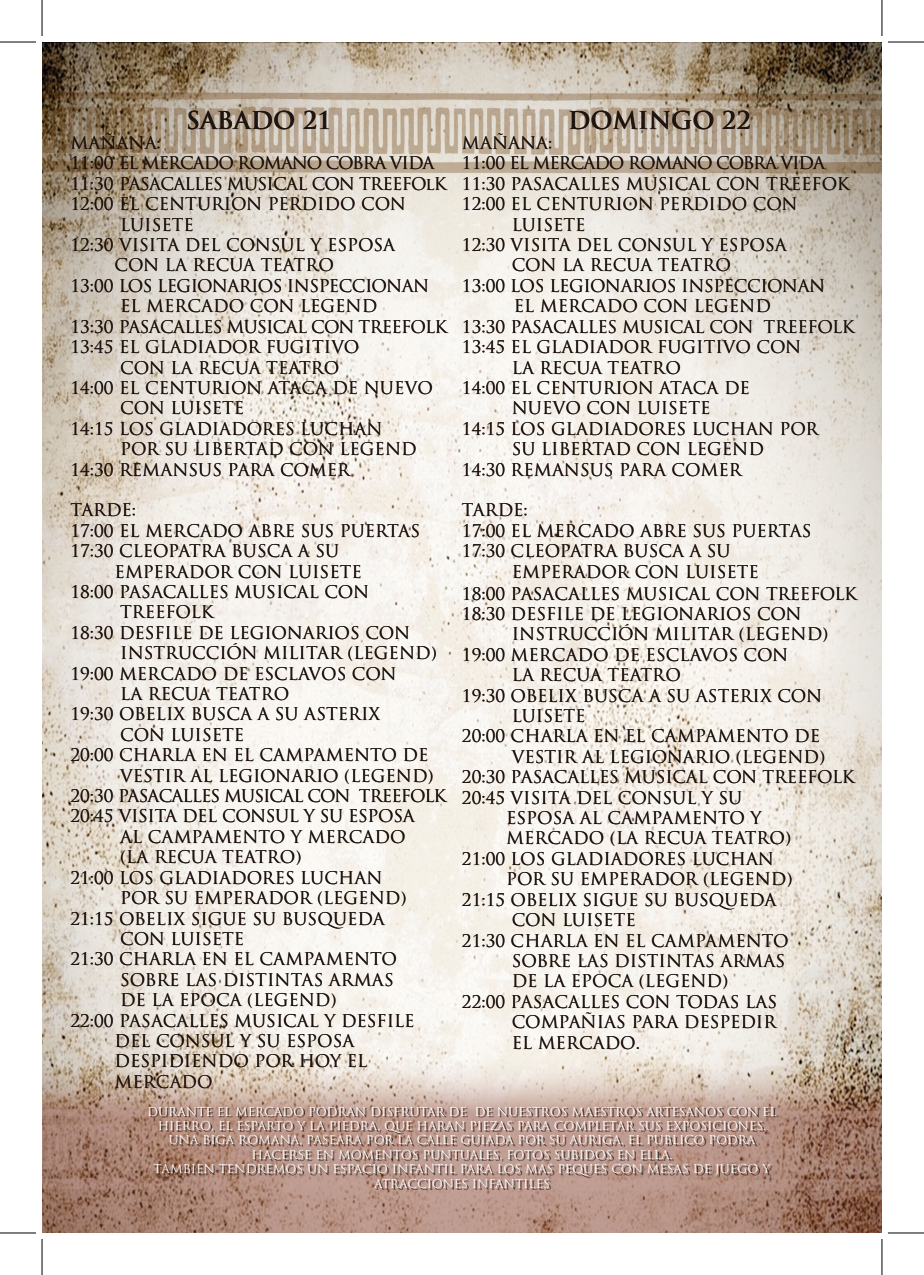
<style>
.page{position:relative;width:924px;height:1275px;background:#fff}
.page>*{position:absolute;margin:0;border:0;box-sizing:border-box;transform-origin:0 0}
.t1{font:700 24px "Trajan Pro";color:#1f1410}
.t2{font:17px "Trajan Pro";color:#1f1410}
.t3{font:17px "Trajan Pro";letter-spacing:-.02em;color:#1f1410}
.t4{font:17px "Trajan Pro";letter-spacing:-.04em;color:#1f1410}
.t5{font:17px "Trajan Pro";letter-spacing:-.06em;color:#1f1410}
.t6{font:17px "Trajan Pro";letter-spacing:-.05em;color:#1f1410}
.t7{font:17px "Trajan Pro";letter-spacing:-.03em;color:#1f1410}
.t8{font:12px/14.4px "Trajan Pro";color:#fff;text-align:center}
</style>
<div class="page">
<img style="left:42px;top:42px;width:839px;height:1013px">
<svg style="left:42px;top:1055px;width:839px;height:178px;background:#bb9e90"></svg>
<div style="left:150px;top:1108px;width:628px;height:81px;background:#1f1410;opacity:.75"></div>
<hr style="left:0;top:42px;width:36px;height:1px;background:#000">
<hr style="left:887px;top:42px;width:36px;height:1px;background:#000">
<hr style="left:0;top:1232px;width:36px;height:1px;background:#000">
<hr style="left:887px;top:1232px;width:36px;height:1px;background:#000">
<hr style="left:42px;top:0;width:1px;height:36px;background:#000">
<hr style="left:42px;top:1239px;width:1px;height:36px;background:#000">
<hr style="left:881px;top:0;width:1px;height:36px;background:#000">
<hr style="left:881px;top:1239px;width:1px;height:36px;background:#000">
<p class="t1" style="left:186px;top:105px;width:147px">SABADO 21</p>
<p class="t2" style="left:70px;top:132px;width:92px">MAÑANA:</p>
<p class="t5" style="left:70px;top:152px;width:365px">11:00 EL MERCADO ROMANO COBRA VIDA</p>
<p class="t4" style="left:70px;top:173px;width:377px">11:30 PASACALLES MUSICAL CON TREEFOlK</p>
<p class="t2" style="left:70px;top:193px;width:337px">12:00 EL CENTURION PERDIDO CON</p>
<p class="t2" style="left:120px;top:214px;width:75px">LUISETE</p>
<p class="t2" style="left:70px;top:234px;width:326px">12:30 VISITA DEL CONSUL Y ESPOSA</p>
<p class="t2" style="left:115px;top:254px;width:221px">CON LA RECUA TEATRO</p>
<p class="t7" style="left:70px;top:275px;width:360px">13:00 LOS LEGIONARIOS INSPECCIONAN</p>
<p class="t2" style="left:120px;top:295px;width:258px">EL MERCADO CON LEGEND</p>
<p class="t4" style="left:70px;top:316px;width:378px">13:30 PASACALLES MUSICAL CON TREEFOLK</p>
<p class="t2" style="left:70px;top:336px;width:290px">13:45 EL GLADIADOR FUGITIVO</p>
<p class="t2" style="left:120px;top:356px;width:221px">CON LA RECUA TEATRO</p>
<p class="t2" style="left:70px;top:377px;width:364px">14:00 EL CENTURION ATACA DE NUEVO</p>
<p class="t2" style="left:120px;top:397px;width:125px">CON LUISETE</p>
<p class="t2" style="left:70px;top:418px;width:313px">14:15 LOS GLADIADORES LUCHAN</p>
<p class="t2" style="left:120px;top:438px;width:298px">POR SU LIBERTAD CON LEGEND</p>
<p class="t2" style="left:70px;top:458px;width:281px">14:30 REMANSUS PARA COMER</p>
<p class="t2" style="left:70px;top:499px;width:67px">TARDE:</p>
<p class="t2" style="left:70px;top:520px;width:351px">17:00 EL MERCADO ABRE SUS PUERTAS</p>
<p class="t2" style="left:70px;top:540px;width:270px">17:30 CLEOPATRA BUSCA A SU</p>
<p class="t2" style="left:115px;top:560px;width:248px">EMPERADOR CON LUISETE</p>
<p class="t2" style="left:70px;top:581px;width:300px">18:00 PASACALLES MUSICAL CON</p>
<p class="t2" style="left:120px;top:601px;width:95px">TREEFOLK</p>
<p class="t2" style="left:70px;top:622px;width:341px">18:30 DESFILE DE LEGIONARIOS CON</p>
<p class="t2" style="left:120px;top:642px;width:318px">INSTRUCCIÓN MILITAR (LEGEND)</p>
<p class="t2" style="left:70px;top:662px;width:327px">19:00 MERCADO DE ESCLAVOS CON</p>
<p class="t2" style="left:120px;top:683px;width:170px">LA RECUA TEATRO</p>
<p class="t2" style="left:70px;top:703px;width:311px">19:30 OBELIX BUSCA A SU ASTERIX</p>
<p class="t2" style="left:120px;top:724px;width:125px">CON LUISETE</p>
<p class="t2" style="left:70px;top:744px;width:359px">20:00 CHARLA EN EL CAMPAMENTO DE</p>
<p class="t2" style="left:120px;top:764px;width:315px">VESTIR AL LEGIONARIO (LEGEND)</p>
<p class="t6" style="left:70px;top:785px;width:377px">20:30 PASACALLES MUSICAL CON TREEFOLK</p>
<p class="t3" style="left:70px;top:805px;width:345px">20:45 VISITA DEL CONSUL Y SU ESPOSA</p>
<p class="t2" style="left:120px;top:826px;width:287px">AL CAMPAMENTO Y MERCADO</p>
<p class="t2" style="left:120px;top:846px;width:183px">(LA RECUA TEATRO)</p>
<p class="t2" style="left:70px;top:866px;width:313px">21:00 LOS GLADIADORES LUCHAN</p>
<p class="t2" style="left:120px;top:887px;width:288px">POR SU EMPERADOR (LEGEND)</p>
<p class="t2" style="left:70px;top:907px;width:316px">21:15 OBELIX SIGUE SU BUSQUEDA</p>
<p class="t2" style="left:120px;top:928px;width:125px">CON LUISETE</p>
<p class="t2" style="left:70px;top:948px;width:328px">21:30 CHARLA EN EL CAMPAMENTO</p>
<p class="t2" style="left:120px;top:968px;width:275px">SOBRE LAS DISTINTAS ARMAS</p>
<p class="t2" style="left:120px;top:989px;width:218px">DE LA EPOCA (LEGEND)</p>
<p class="t2" style="left:70px;top:1009px;width:345px">22:00 PASACALLES MUSICAL Y DESFILE</p>
<p class="t2" style="left:115px;top:1030px;width:241px">DEL CONSUL Y SU ESPOSA</p>
<p class="t2" style="left:115px;top:1050px;width:254px">DESPIDIENDO POR HOY EL</p>
<p class="t2" style="left:115px;top:1070px;width:100px">MERCADO</p>
<p class="t1" style="left:568px;top:105px;width:184px">DOMINGO 22</p>
<p class="t2" style="left:462px;top:132px;width:92px">MAÑANA:</p>
<p class="t5" style="left:462px;top:152px;width:364px">11:00 EL MERCADO ROMANO COBRA VIDA</p>
<p class="t2" style="left:462px;top:173px;width:389px">11:30 PASACALLES MUSICAL CON TREEFOK</p>
<p class="t2" style="left:462px;top:193px;width:337px">12:00 EL CENTURION PERDIDO CON</p>
<p class="t2" style="left:511px;top:214px;width:75px">LUISETE</p>
<p class="t2" style="left:462px;top:234px;width:326px">12:30 VISITA DEL CONSUL Y ESPOSA</p>
<p class="t2" style="left:511px;top:254px;width:221px">CON LA RECUA TEATRO</p>
<p class="t3" style="left:462px;top:275px;width:365px">13:00 LOS LEGIONARIOS INSPECCIONAN</p>
<p class="t2" style="left:513px;top:295px;width:258px">EL MERCADO CON LEGEND</p>
<p class="t3" style="left:462px;top:316px;width:394px">13:30 PASACALLES MUSICAL CON TREEFOLK</p>
<p class="t2" style="left:462px;top:336px;width:340px">13:45 EL GLADIADOR FUGITIVO CON</p>
<p class="t2" style="left:511px;top:356px;width:170px">LA RECUA TEATRO</p>
<p class="t2" style="left:462px;top:377px;width:289px">14:00 EL CENTURION ATACA DE</p>
<p class="t2" style="left:511px;top:397px;width:200px">NUEVO CON LUISETE</p>
<p class="t2" style="left:462px;top:418px;width:358px">14:15 LOS GLADIADORES LUCHAN POR</p>
<p class="t2" style="left:511px;top:438px;width:253px">SU LIBERTAD CON LEGEND</p>
<p class="t2" style="left:462px;top:458px;width:281px">14:30 REMANSUS PARA COMER</p>
<p class="t2" style="left:462px;top:499px;width:67px">TARDE:</p>
<p class="t2" style="left:462px;top:520px;width:351px">17:00 EL MERCADO ABRE SUS PUERTAS</p>
<p class="t2" style="left:462px;top:540px;width:270px">17:30 CLEOPATRA BUSCA A SU</p>
<p class="t2" style="left:511px;top:560px;width:248px">EMPERADOR CON LUISETE</p>
<p class="t2" style="left:462px;top:582px;width:396px">18:00 PASACALLES MUSICAL CON TREEFOLK</p>
<p class="t2" style="left:462px;top:603px;width:341px">18:30 DESFILE DE LEGIONARIOS CON</p>
<p class="t2" style="left:511px;top:623px;width:318px">INSTRUCCIÓN MILITAR (LEGEND)</p>
<p class="t2" style="left:462px;top:644px;width:327px">19:00 MERCADO DE ESCLAVOS CON</p>
<p class="t2" style="left:511px;top:664px;width:170px">LA RECUA TEATRO</p>
<p class="t2" style="left:462px;top:684px;width:361px">19:30 OBELIX BUSCA A SU ASTERIX CON</p>
<p class="t2" style="left:511px;top:705px;width:75px">LUISETE</p>
<p class="t2" style="left:462px;top:725px;width:359px">20:00 CHARLA EN EL CAMPAMENTO DE</p>
<p class="t2" style="left:511px;top:746px;width:315px">VESTIR AL LEGIONARIO (LEGEND)</p>
<p class="t2" style="left:462px;top:766px;width:394px">20:30 PASACALLES MUSICAL CON TREEFOLK</p>
<p class="t2" style="left:462px;top:786px;width:282px">20:45 VISITA DEL CONSUL Y SU</p>
<p class="t2" style="left:506px;top:807px;width:257px">ESPOSA AL CAMPAMENTO Y</p>
<p class="t2" style="left:506px;top:827px;width:286px">MERCADO (LA RECUA TEATRO)</p>
<p class="t2" style="left:462px;top:848px;width:313px">21:00 LOS GLADIADORES LUCHAN</p>
<p class="t2" style="left:506px;top:868px;width:288px">POR SU EMPERADOR (LEGEND)</p>
<p class="t2" style="left:462px;top:888px;width:316px">21:15 OBELIX SIGUE SU BUSQUEDA</p>
<p class="t2" style="left:511px;top:909px;width:125px">CON LUISETE</p>
<p class="t2" style="left:462px;top:929px;width:328px">21:30 CHARLA EN EL CAMPAMENTO</p>
<p class="t2" style="left:511px;top:950px;width:275px">SOBRE LAS DISTINTAS ARMAS</p>
<p class="t2" style="left:511px;top:970px;width:218px">DE LA EPOCA (LEGEND)</p>
<p class="t2" style="left:462px;top:990px;width:316px">22:00 PASACALLES CON TODAS LAS</p>
<p class="t2" style="left:511px;top:1011px;width:266px">COMPAÑIAS PARA DESPEDIR</p>
<p class="t2" style="left:511px;top:1031px;width:130px">EL MERCADO.</p>
<p class="t8" style="left:147px;top:1103px;width:630px">DURANTE EL MERCADO PODRAN DISFRUTAR DE DE NUESTROS MAESTROS ARTESANOS CON EL<br>HIERRO, EL ESPARTO Y LA PIEDRA, QUE HARAN PIEZAS PARA COMPLETAR SUS EXPOSICIONES.</p>
<p class="t8" style="left:169px;top:1132px;width:588px">UNA BIGA ROMANA, PASEARA POR LA CALLE GUIADA POR SU AURIGA, EL PUBLICO PODRA</p>
<p class="t8" style="left:251px;top:1147px;width:422px">HACERSE EN MOMENTOS PUNTUALES, FOTOS SUBIDOS EN ELLA.</p>
<p class="t8" style="left:153px;top:1161px;width:618px">TAMBIEN TENDREMOS UN ESPACIO INFANTIL PARA LOS MAS PEQUES CON MESAS DE JUEGO Y<br>ATRACCIONES INFANTILES</p>
</div>
